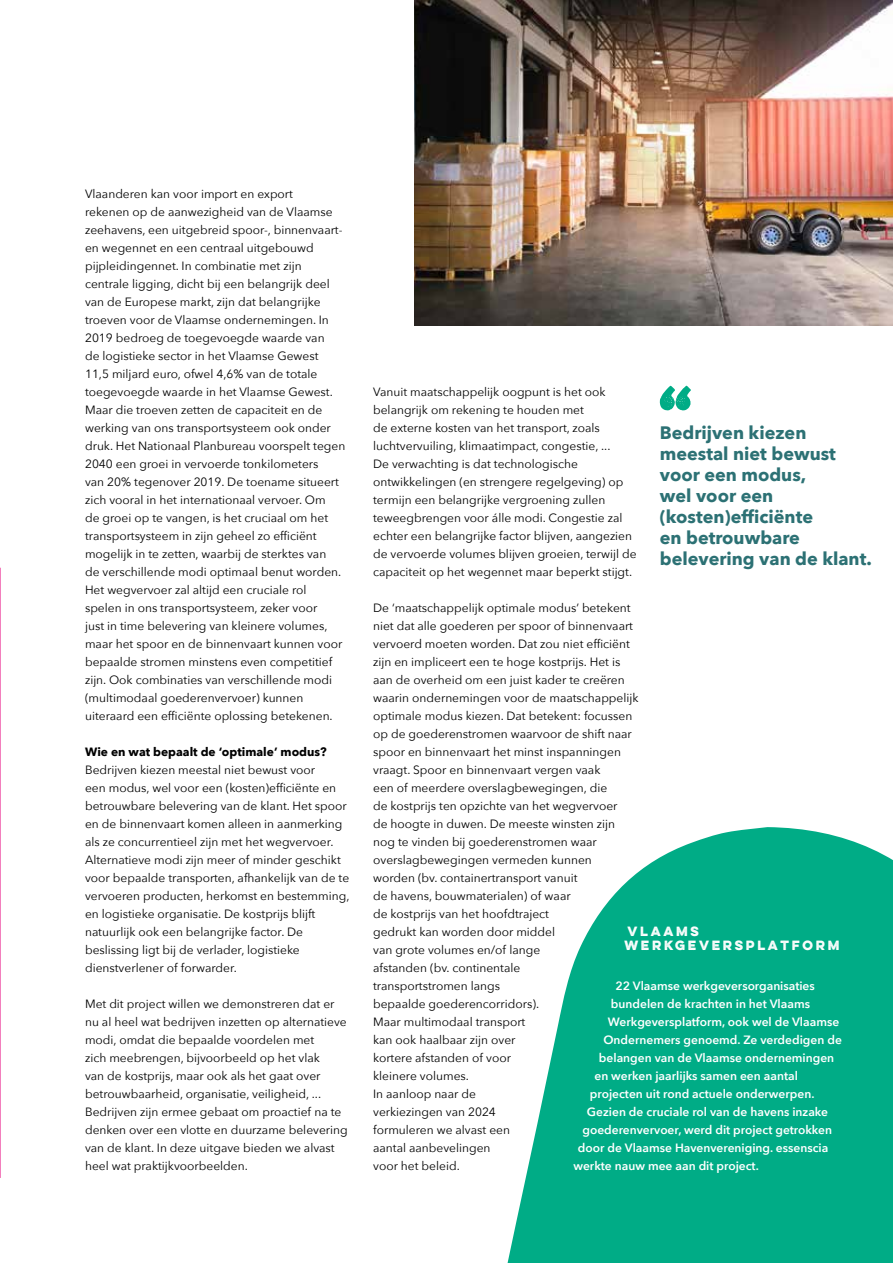
<style>
.page{position:relative;width:893px;height:1263px;background:#fff}
.page>*{position:absolute;margin:0;border:0;box-sizing:border-box;transform-origin:0 0}
.t1{font:700 18px/21px "Avenir Next";color:#2c7174}
.t2{font:12px/18px "Avenir Next";color:#000}
.t3{font:600 12px "Avenir Next";color:#fff}
.t4{font:700 12px "Avenir Next";color:#000}
.t5{font:700 12px/14.4px "Lulo One";color:#fff}
</style>
<div class="page">
<svg style="left:507px;top:827px;width:386px;height:436px;fill:#00ac86"></svg>
<img style="left:0;top:568px;width:1px;height:610px">
<img style="left:414px;top:0;width:479px;height:325px">
<svg style="left:660px;top:386px;width:31px;height:24px"></svg>
<p class="t2" style="left:85px;top:186px;width:262px">Vlaanderen kan voor import en export<br>rekenen op de aanwezigheid van de Vlaamse zeehavens, een uitgebreid spoor-, binnenvaart&shy;en wegennet en een centraal uitgebouwd<br>p椀樀pleidingennet. In combinatie met z椀樀n centrale ligging, dicht b椀樀 een belangr椀樀k deel van de Europese markt, z椀樀n dat belangr椀樀ke troeven voor de Vlaamse ondernemingen. In 2019 bedroeg de toegevoegde waarde van<br>de logistieke sector in het Vlaamse Gewest 11,5 miljard euro, ofwel 4,6% van de totale toegevoegde waarde in het Vlaamse Gewest.<br>Maar die troeven zetten de capaciteit en de werking van ons transportsysteem ook onder druk. Het Nationaal Planbureau voorspelt tegen 2040 een groei in vervoerde tonkilometers<br>van 20% tegenover 2019. De toename situeert zich vooral in het internationaal vervoer. Om<br>de groei op te vangen, is het cruciaal om het transportsysteem in z椀樀n geheel zo ef昀椀ciënt mogel椀樀k in te zetten, waarb椀樀 de sterktes van<br>de verschillende modi optimaal benut worden.<br>Het wegvervoer zal alt椀樀d een cruciale rol spelen in ons transportsysteem, zeker voor<br>just in time belevering van kleinere volumes, maar het spoor en de binnenvaart kunnen voor bepaalde stromen minstens even competitief<br>z椀樀n. Ook combinaties van verschillende modi (multimodaal goederenvervoer) kunnen uiteraard een ef昀椀ciënte oplossing betekenen.</p>
<p class="t4" style="left:85px;top:741px;width:243px">Wie en wat bepaalt de ‘optimale’ modus?</p>
<p class="t2" style="left:85px;top:760px;width:266px">Bedr椀樀ven kiezen meestal niet bewust voor<br>een modus, wel voor een (kosten)ef昀椀ciënte en betrouwbare belevering van de klant. Het spoor en de binnenvaart komen alleen in aanmerking als ze concurrentieel z椀樀n met het wegvervoer.<br>Alternatieve modi z椀樀n meer of minder geschikt voor bepaalde transporten, afhankel椀樀k van de te vervoeren producten, herkomst en bestemming, en logistieke organisatie. De kostpr椀樀s bl椀樀ft natuurl椀樀k ook een belangr椀樀ke factor. De beslissing ligt b椀樀 de verlader, logistieke dienstverlener of forwarder.</p>
<p class="t2" style="left:85px;top:996px;width:264px">Met dit project willen we demonstreren dat er nu al heel wat bedr椀樀ven inzetten op alternatieve modi, omdat die bepaalde voordelen met<br>zich meebrengen, b椀樀voorbeeld op het vlak<br>van de kostpr椀樀s, maar ook als het gaat over betrouwbaarheid, organisatie, veiligheid, ...<br>Bedr椀樀ven z椀樀n ermee gebaat om proactief na te denken over een vlotte en duurzame belevering van de klant. In deze uitgave bieden we alvast heel wat prakt椀樀kvoorbeelden.</p>
<p class="t2" style="left:373px;top:382px;width:265px">Vanuit maatschappel椀樀k oogpunt is het ook belangr椀樀k om rekening te houden met<br>de externe kosten van het transport, zoals luchtvervuiling, klimaatimpact, congestie, ...<br>De verwachting is dat technologische ontwikkelingen (en strengere regelgeving) op term椀樀n een belangr椀樀ke vergroening zullen teweegbrengen voor álle modi. Congestie zal echter een belangr椀樀ke factor bl椀樀ven, aangezien de vervoerde volumes bl椀樀ven groeien, terw椀樀l de capaciteit op het wegennet maar beperkt st椀樀gt.</p>
<p class="t2" style="left:373px;top:598px;width:267px">De ‘maatschappel椀樀k optimale modus’ betekent niet dat alle goederen per spoor of binnenvaart vervoerd moeten worden. Dat zou niet ef昀椀ciënt<br>z椀樀n en impliceert een te hoge kostpr椀樀s. Het is aan de overheid om een juist kader te creëren waarin ondernemingen voor de maatschappel椀樀k optimale modus kiezen. Dat betekent: focussen op de goederenstromen waarvoor de shift naar spoor en binnenvaart het minst inspanningen vraagt. Spoor en binnenvaart vergen vaak<br>een of meerdere overslagbewegingen, die<br>de kostpr椀樀s ten opzichte van het wegvervoer<br>de hoogte in duwen. De meeste winsten z椀樀n nog te vinden b椀樀 goederenstromen waar overslagbewegingen vermeden kunnen<br>worden (bv. containertransport vanuit<br>de havens, bouwmaterialen) of waar<br>de kostpr椀樀s van het hoofdtraject<br>gedrukt kan worden door middel<br>van grote volumes en/of lange<br>afstanden (bv. continentale<br>transportstromen langs<br>bepaalde goederencorridors).<br>Maar multimodaal transport<br>kan ook haalbaar z椀樀n over<br>kortere afstanden of voor<br>kleinere volumes.<br>In aanloop naar de<br>verkiezingen van 2024<br>formuleren we alvast een<br>aantal aanbevelingen<br>voor het beleid.</p>
<h1 class="t1" style="left:660px;top:422px;width:214px">Bedr椀樀ven kiezen meestal niet bewust voor een modus,<br>wel voor een<br>(kosten)ef昀椀ciënte<br>en betrouwbare belevering van de klant.</h1>
<p class="t5" style="left:624px;top:924px;width:219px">VLAAMS<br>WERKGEVERSPLATFORM</p>
<p class="t3" style="left:615px;top:981px;width:201px">22 Vlaamse werkgeversorganisaties</p>
<p class="t3" style="left:611px;top:999px;width:201px">bundelen de krachten in het Vlaams</p>
<p class="t3" style="left:608px;top:1017px;width:233px">Werkgeversplatform, ook wel de Vlaamse</p>
<p class="t3" style="left:603px;top:1035px;width:240px">Ondernemers genoemd. Ze verdedigen de</p>
<p class="t3" style="left:599px;top:1053px;width:237px">belangen van de Vlaamse ondernemingen</p>
<p class="t3" style="left:594px;top:1066px;width:205px">en werken jaarl椀樀ks samen een aantal</p>
<p class="t3" style="left:590px;top:1089px;width:226px">projecten uit rond actuele onderwerpen.</p>
<p class="t3" style="left:587px;top:1107px;width:243px">Gezien de cruciale rol van de havens inzake</p>
<p class="t3" style="left:582px;top:1125px;width:251px">goederenvervoer, werd dit project getrokken</p>
<p class="t3" style="left:578px;top:1143px;width:252px">door de Vlaamse Havenvereniging. essenscia</p>
<p class="t3" style="left:573px;top:1161px;width:187px">werkte nauw mee aan dit project.</p>
</div>
